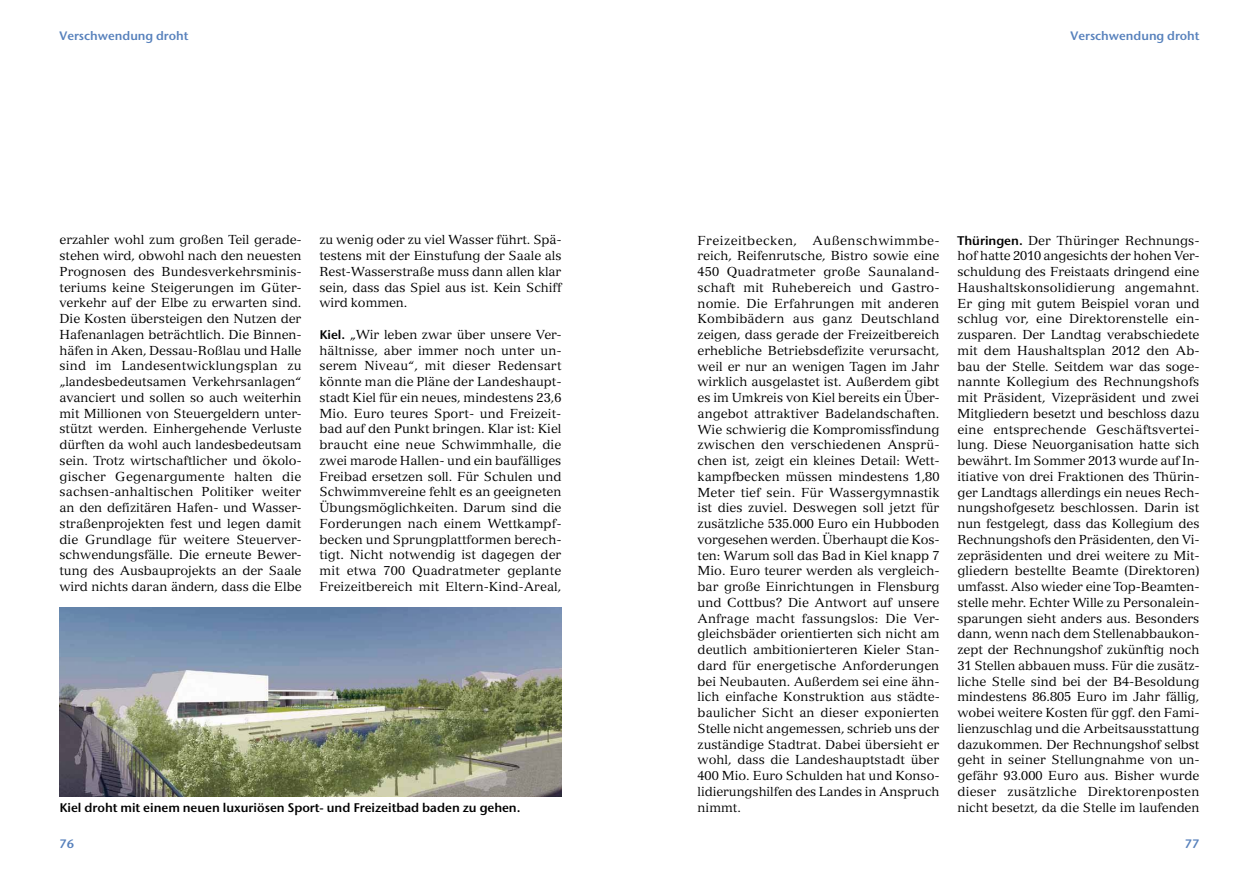
<style>
.page{position:relative;width:1259px;height:893px;background:#fff}
.page>*{position:absolute;margin:0;border:0;box-sizing:border-box;transform-origin:0 0}
.t1{font:12.75px/15.8px "Versailles";letter-spacing:-.005em;color:#000;text-align:justify}
.t2{font:12.75px "Stone San Itc T Semi";color:#000}
.t3{font:12.45px "Stone San Itc T Semi";color:#5781bc}
.s1{font-family:"Stone San Itc T Semi"}
</style>
<div class="page">
<img style="left:60px;top:607px;width:501px;height:189px">
<p class="t3" style="left:60px;top:29px;width:130px">Verschwendung droht</p>
<p class="t3" style="left:1070px;top:29px;width:130px">Verschwendung droht</p>
<p class="t1" style="left:60px;top:233px;width:243px">erzahler wohl zum großen Teil gerade&shy;stehen wird, obwohl nach den neuesten Prognosen des Bundesverkehrsminis&shy;teriums keine Steigerungen im Güter&shy;verkehr auf der Elbe zu erwarten sind.<br>Die Kosten übersteigen den Nutzen der Hafenanlagen beträchtlich. Die Binnen&shy;häfen in Aken, Dessau-Roßlau und Halle sind im Landesentwicklungsplan zu „landesbedeutsamen Verkehrsanlagen“ avanciert und sollen so auch weiterhin mit Millionen von Steuergeldern unter&shy;stützt werden. Einhergehende Verluste dürften da wohl auch landesbedeutsam sein. Trotz wirtschaftlicher und ökolo&shy;gischer Gegenargumente halten die sachsen-anhaltischen Politiker weiter an den defizitären Hafen- und Wasser&shy;straßenprojekten fest und legen damit die Grundlage für weitere Steuerver&shy;schwendungsfälle. Die erneute Bewer&shy;tung des Ausbauprojekts an der Saale wird nichts daran ändern, dass die Elbe</p>
<p class="t1" style="left:319px;top:233px;width:243px">zu wenig oder zu viel Wasser führt. Spä&shy;testens mit der Einstufung der Saale als Rest-Wasserstraße muss dann allen klar sein, dass das Spiel aus ist. Kein Schiff wird kommen.</p>
<p class="t1" style="left:319px;top:328px;width:243px"><span class="s1">Kiel.</span> „Wir leben zwar über unsere Ver&shy;hältnisse, aber immer noch unter un&shy;serem Niveau“, mit dieser Redensart könnte man die Pläne der Landeshaupt&shy;stadt Kiel für ein neues, mindestens 23,6<br>Mio. Euro teures Sport- und Freizeit&shy;bad auf den Punkt bringen. Klar ist: Kiel braucht eine neue Schwimmhalle, die zwei marode Hallen- und ein baufälliges Freibad ersetzen soll. Für Schulen und Schwimmvereine fehlt es an geeigneten Übungsmöglichkeiten. Darum sind die Forderungen nach einem Wettkampf&shy;becken und Sprungplattformen berech&shy;tigt. Nicht notwendig ist dagegen der mit etwa 700 Quadratmeter geplante Freizeitbereich mit Eltern-Kind-Areal,</p>
<p class="t2" style="left:60px;top:801px;width:462px">Kiel droht mit einem neuen luxuriösen Sport- und Freizeitbad baden zu gehen.</p>
<p class="t1" style="left:697px;top:234px;width:244px">Freizeitbecken, Außenschwimmbe&shy;reich, Reifenrutsche, Bistro sowie eine 450 Quadratmeter große Saunaland&shy;schaft mit Ruhebereich und Gastro&shy;nomie. Die Erfahrungen mit anderen Kombibädern aus ganz Deutschland zeigen, dass gerade der Freizeitbereich erhebliche Betriebsdefizite verursacht, weil er nur an wenigen Tagen im Jahr wirklich ausgelastet ist. Außerdem gibt es im Umkreis von Kiel bereits ein Über&shy;angebot attraktiver Badelandschaften.<br>Wie schwierig die Kompromissfindung zwischen den verschiedenen Ansprü&shy;chen ist, zeigt ein kleines Detail: Wett&shy;kampfbecken müssen mindestens 1,80<br>Meter tief sein. Für Wassergymnastik ist dies zuviel. Deswegen soll jetzt für zusätzliche 535.000 Euro ein Hubboden vorgesehen werden. Überhaupt die Kos&shy;ten: Warum soll das Bad in Kiel knapp 7<br>Mio. Euro teurer werden als vergleich&shy;bar große Einrichtungen in Flensburg und Cottbus? Die Antwort auf unsere Anfrage macht fassungslos: Die Ver&shy;gleichsbäder orientierten sich nicht am deutlich ambitionierteren Kieler Stan&shy;dard für energetische Anforderungen bei Neubauten. Außerdem sei eine ähn&shy;lich einfache Konstruktion aus städte&shy;baulicher Sicht an dieser exponierten Stelle nicht angemessen, schrieb uns der zuständige Stadtrat. Dabei übersieht er wohl, dass die Landeshauptstadt über 400 Mio. Euro Schulden hat und Konso&shy;lidierungshilfen des Landes in Anspruch nimmt.</p>
<p class="t1" style="left:957px;top:233px;width:244px"><span class="s1">Thüringen.</span> Der Thüringer Rechnungs&shy;hof hatte 2010 angesichts der hohen Ver&shy;schuldung des Freistaats dringend eine Haushaltskonsolidierung angemahnt.<br>Er ging mit gutem Beispiel voran und schlug vor, eine Direktorenstelle ein&shy;zusparen. Der Landtag verabschiedete mit dem Haushaltsplan 2012 den Ab&shy;bau der Stelle. Seitdem war das soge&shy;nannte Kollegium des Rechnungshofs mit Präsident, Vizepräsident und zwei Mitgliedern besetzt und beschloss dazu eine entsprechende Geschäftsvertei&shy;lung. Diese Neuorganisation hatte sich bewährt. Im Sommer 2013 wurde auf In&shy;itiative von drei Fraktionen des Thürin&shy;ger Landtags allerdings ein neues Rech&shy;nungshofgesetz beschlossen. Darin ist nun festgelegt, dass das Kollegium des Rechnungshofs den Präsidenten, den Vi&shy;zepräsidenten und drei weitere zu Mit&shy;gliedern bestellte Beamte (Direktoren) umfasst. Also wieder eine Top-Beamten&shy;stelle mehr. Echter Wille zu Personalein&shy;sparungen sieht anders aus. Besonders dann, wenn nach dem Stellenabbaukon&shy;zept der Rechnungshof zukünftig noch 31 Stellen abbauen muss. Für die zusätz&shy;liche Stelle sind bei der B4-Besoldung mindestens 86.805 Euro im Jahr fällig, wobei weitere Kosten für ggf. den Fami&shy;lienzuschlag und die Arbeitsausstattung dazukommen. Der Rechnungshof selbst geht in seiner Stellungnahme von un&shy;gefähr 93.000 Euro aus. Bisher wurde dieser zusätzliche Direktorenposten nicht besetzt, da die Stelle im laufenden</p>
<p class="t3" style="left:60px;top:837px;width:16px">76</p>
<p class="t3" style="left:1184px;top:837px;width:16px">77</p>
</div>
